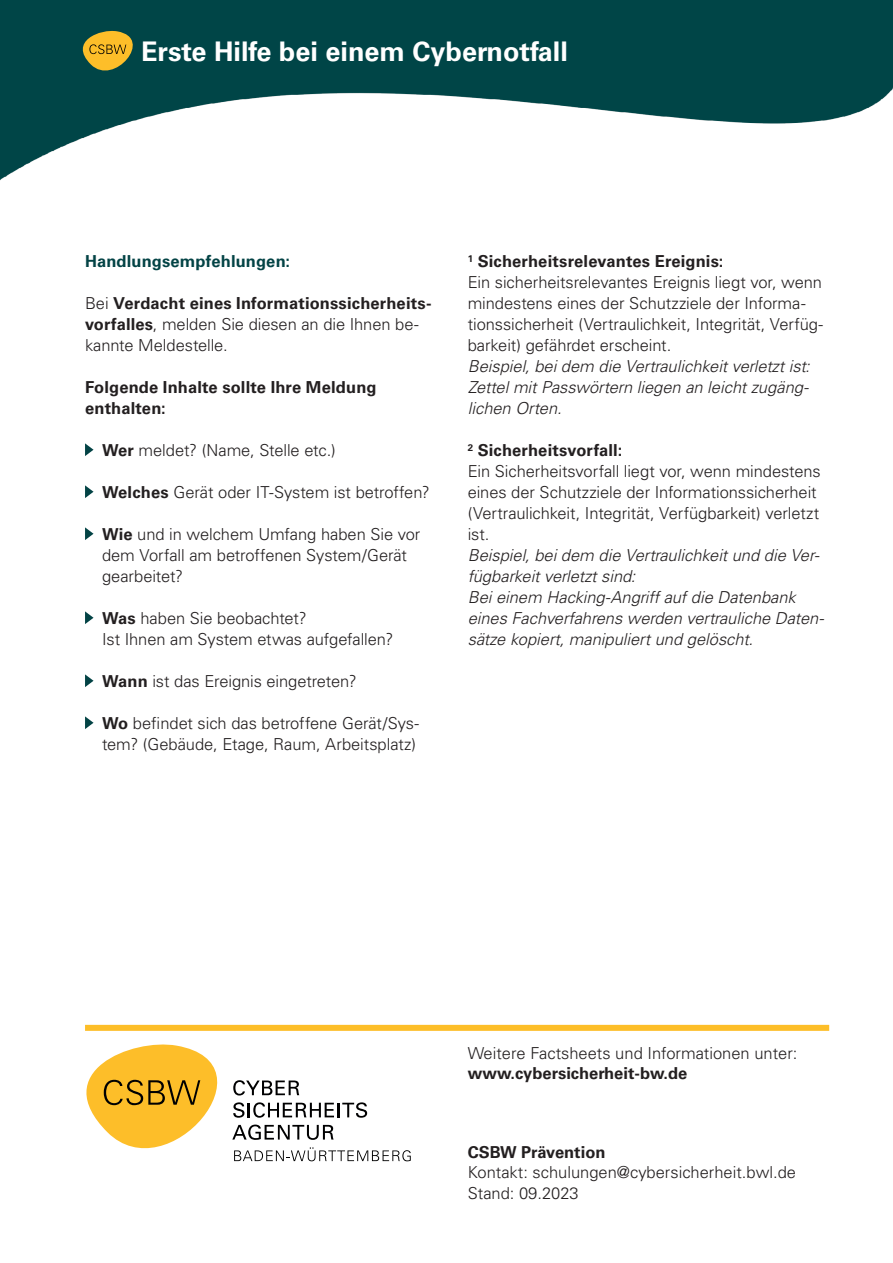
<style>
.page{position:relative;width:893px;height:1263px;background:#fff}
.page>*{position:absolute;margin:0;border:0;box-sizing:border-box;transform-origin:0 0}
.t1{font:700 27px "Univers LT Pro 65";color:#fff}
.t2{font:300 16.5px/21px "Univers LT Pro 45";letter-spacing:-.005em;color:#231f20}
.t3{font:italic 300 16.5px/21px "Univers LT Pro 45";color:#231f20;text-align:justify}
.t4{font:700 16.5px/21px "Univers LT Pro 65";letter-spacing:.005em;color:#231f20}
.t5{font:700 16.5px "Univers LT Pro 65";letter-spacing:.01em;color:#034345}
.s1{font-family:"Univers LT Pro 45";font-weight:300}
.s2{font-family:"Univers LT Pro 65";font-weight:700}
</style>
<div class="page">
<img style="left:0;top:0;width:893px;height:181px">
<svg style="left:85px;top:443px;width:9px;height:13px"></svg>
<svg style="left:85px;top:485px;width:9px;height:13px"></svg>
<svg style="left:85px;top:527px;width:9px;height:13px"></svg>
<svg style="left:85px;top:611px;width:9px;height:13px"></svg>
<svg style="left:85px;top:674px;width:9px;height:13px"></svg>
<svg style="left:85px;top:716px;width:9px;height:13px"></svg>
<svg style="left:86px;top:1044px;width:325px;height:117px"></svg>
<div style="left:85px;top:1025px;width:744px;height:6px;background:#fdbe28"></div>
<svg style="left:83px;top:31px;width:50px;height:45px"></svg>
<h1 class="t1" style="left:141px;top:35px;width:428px">Erste Hilfe bei einem Cybernotfall</h1>
<p class="t5" style="left:85px;top:251px;width:207px">Handlungsempfehlungen:</p>
<p class="t4" style="left:85px;top:293px;width:348px"><span class="s1">Bei</span> Verdacht eines Informationssicherheits-</p>
<p class="t2" style="left:85px;top:314px;width:335px"><span class="s2">vorfalles</span>, melden Sie diesen an die Ihnen be&shy;kannte Meldestelle.</p>
<p class="t4" style="left:85px;top:377px;width:293px">Folgende Inhalte sollte Ihre Meldung enthalten:</p>
<p class="t2" style="left:102px;top:440px;width:235px"><span class="s2">Wer</span> meldet? (Name, Stelle etc.)</p>
<p class="t2" style="left:102px;top:482px;width:329px"><span class="s2">Welches</span> Gerät oder IT-System ist betroffen?</p>
<p class="t2" style="left:102px;top:524px;width:320px"><span class="s2">Wie</span> und in welchem Umfang haben Sie vor dem Vorfall am betroffenen System/Gerät gearbeitet?</p>
<p class="t2" style="left:102px;top:608px;width:293px"><span class="s2">Was</span> haben Sie beobachtet?<br>Ist Ihnen am System etwas aufgefallen?</p>
<p class="t2" style="left:102px;top:671px;width:256px"><span class="s2">Wann</span> ist das Ereignis eingetreten?</p>
<p class="t2" style="left:102px;top:713px;width:319px"><span class="s2">Wo</span> befindet sich das betroffene Gerät/Sys&shy;tem? (Gebäude, Etage, Raum, Arbeitsplatz)</p>
<p class="t4" style="left:468px;top:251px;width:257px"><sup>1</sup> Sicherheitsrelevantes Ereignis:</p>
<p class="t2" style="left:468px;top:272px;width:357px">Ein sicherheitsrelevantes Ereignis liegt vor, wenn mindestens eines der Schutzziele der Informa&shy;tionssicherheit (Vertraulichkeit, Integrität, Verfüg&shy;barkeit) gefährdet erscheint.</p>
<p class="t3" style="left:468px;top:356px;width:344px">Beispiel, bei dem die Vertraulichkeit verletzt ist:<br>Zettel mit Passwörtern liegen an leicht zugäng&shy;lichen Orten.</p>
<p class="t4" style="left:468px;top:440px;width:156px"><sup>2</sup> Sicherheitsvorfall:</p>
<p class="t2" style="left:468px;top:461px;width:354px">Ein Sicherheitsvorfall liegt vor, wenn mindestens eines der Schutzziele der Informationssicherheit (Vertraulichkeit, Integrität, Verfügbarkeit) verletzt ist.</p>
<p class="t3" style="left:468px;top:545px;width:358px;text-align:left">Beispiel, bei dem die Vertraulichkeit und die Ver&shy;fügbarkeit verletzt sind:<br>Bei einem Hacking-Angriff auf die Datenbank eines Fachverfahrens werden vertrauliche Daten&shy;sätze kopiert, manipuliert und gelöscht.</p>
<p class="t2" style="left:468px;top:1042px;width:331px">Weitere Factsheets und Informationen unter:</p>
<p class="t4" style="left:468px;top:1062px;width:221px">www.cybersicherheit-bw.de</p>
<p class="t4" style="left:468px;top:1142px;width:139px">CSBW Prävention</p>
<p class="t2" style="left:468px;top:1161px;width:330px;line-height:21.6px">Kontakt: schulungen@cybersicherheit.bwl.de<br>Stand: 09.2023</p>
</div>
